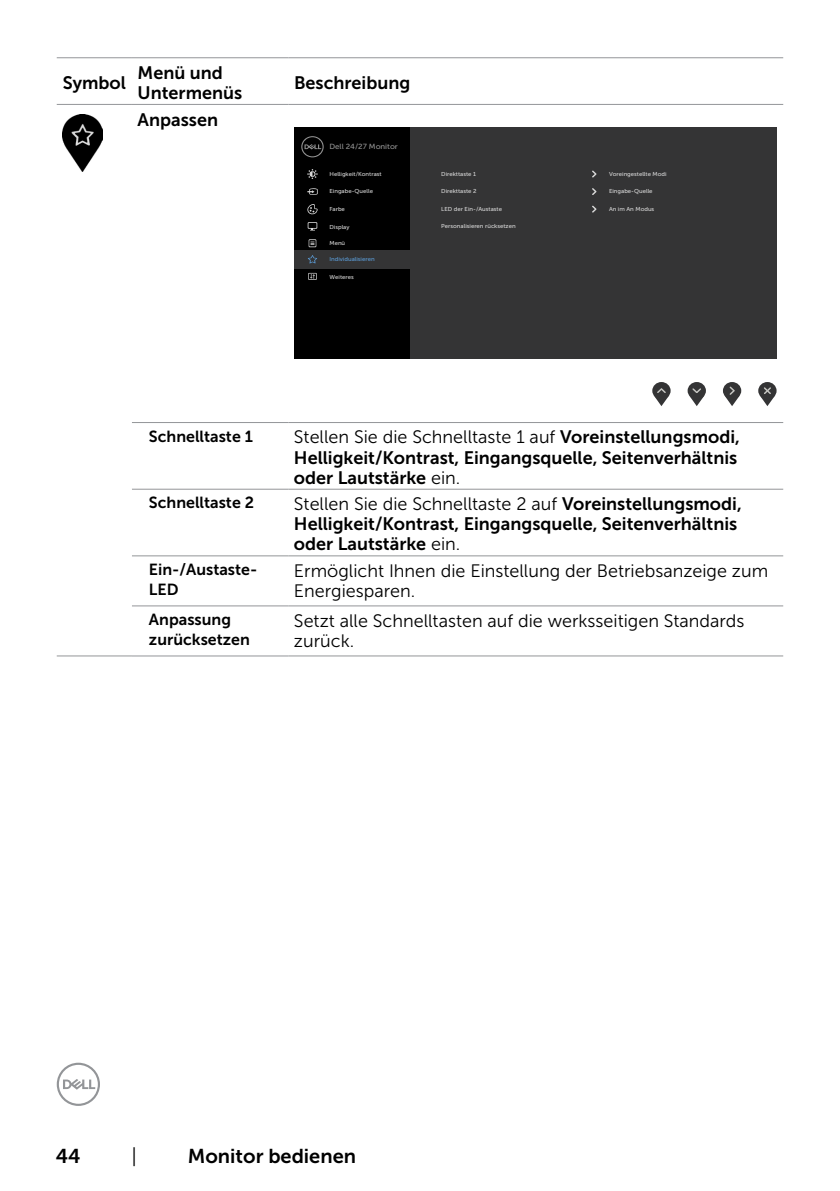
<style>
.page{position:relative;width:840px;height:1191px;background:#fff}
.page>*{position:absolute;margin:0;border:0;box-sizing:border-box;transform-origin:0 0}
.t1{font:20px "Museo Sans For Dell 700";color:#000}
.t2{font:20px "Museo Sans For Dell 300";color:#000}
.t3{font:18px/20px "Museo Sans For Dell 300";color:#000}
.t4{font:18px/20px "Museo Sans For Dell 700";color:#000}
.t5{font:16px/20px "Museo Sans For Dell 700";color:#000}
.t6{font:7.4px "Museo Sans For Dell 500";color:#939393;scale:1.05 1}
.t7{font:5.8px "Museo Sans For Dell 500";color:#d9d9d9;scale:1.05 1}
.t8{font:5.8px "Museo Sans For Dell 500";color:#5b9bd5;scale:1.05 1}
.s1{font-family:"Museo Sans For Dell 700"}
.s2{font-family:"Museo Sans For Dell 300"}
</style>
<div class="page">
<svg style="left:57px;top:1062px;width:43px;height:44px"></svg>
<hr style="left:57px;top:104px;width:75px;height:1px;background:#939598">
<hr style="left:132px;top:104px;width:156px;height:1px;background:#939598">
<hr style="left:288px;top:104px;width:494px;height:1px;background:#939598">
<hr style="left:132px;top:655px;width:156px;height:1px;background:#939598">
<hr style="left:57px;top:57px;width:75px;height:1px;background:#939598">
<hr style="left:132px;top:57px;width:156px;height:1px;background:#939598">
<hr style="left:288px;top:57px;width:494px;height:1px;background:#939598">
<hr style="left:57px;top:655px;width:75px;height:1px;background:#939598">
<hr style="left:288px;top:655px;width:494px;height:1px;background:#939598">
<hr style="left:132px;top:422px;width:156px;height:1px;background:#939598">
<hr style="left:288px;top:422px;width:494px;height:1px;background:#939598">
<hr style="left:132px;top:489px;width:156px;height:1px;background:#939598">
<hr style="left:288px;top:489px;width:494px;height:1px;background:#939598">
<hr style="left:132px;top:555px;width:156px;height:1px;background:#939598">
<hr style="left:288px;top:555px;width:494px;height:1px;background:#939598">
<hr style="left:132px;top:605px;width:156px;height:1px;background:#939598">
<hr style="left:288px;top:605px;width:494px;height:1px;background:#939598">
<img style="left:62px;top:115px;width:41px;height:56px">
<div style="left:294px;top:127px;width:482px;height:232px;background:#343435"></div>
<div style="left:294px;top:127px;width:115px;height:232px;background:#000"></div>
<div style="left:294px;top:250px;width:117px;height:18px;background:#343435"></div>
<svg style="left:301px;top:136px;width:22px;height:21px"></svg>
<svg style="left:307px;top:188px;width:10px;height:7px"></svg>
<svg style="left:307px;top:204px;width:11px;height:11px"></svg>
<svg style="left:308px;top:255px;width:9px;height:9px"></svg>
<svg style="left:307px;top:222px;width:10px;height:7px"></svg>
<div style="left:308px;top:223px;width:8px;height:5px;background:#000"></div>
<svg style="left:308px;top:239px;width:8px;height:8px"></svg>
<svg style="left:309px;top:240px;width:6px;height:6px"></svg>
<svg style="left:310px;top:274px;width:5px;height:5px"></svg>
<svg style="left:307px;top:169px;width:10px;height:10px"></svg>
<div style="left:652px;top:382px;width:18px;height:17px;background:#343435;border-radius:50%"></div>
<svg style="left:654px;top:388px;width:14px;height:18px"></svg>
<div style="left:687px;top:382px;width:18px;height:17px;background:#343435;border-radius:50%"></div>
<svg style="left:689px;top:388px;width:14px;height:18px"></svg>
<svg style="left:722px;top:382px;width:18px;height:17px"></svg>
<svg style="left:724px;top:386px;width:15px;height:20px"></svg>
<svg style="left:757px;top:382px;width:19px;height:17px"></svg>
<svg style="left:759px;top:387px;width:15px;height:19px"></svg>
<svg style="left:592px;top:188px;width:4px;height:7px"></svg>
<svg style="left:592px;top:205px;width:4px;height:8px"></svg>
<svg style="left:592px;top:170px;width:4px;height:8px"></svg>
<p class="t4" style="left:63px;top:72px;width:65px">Symbol</p>
<p class="t4" style="left:137px;top:62px;width:106px">Menü und<br>Untermenüs</p>
<p class="t4" style="left:294px;top:72px;width:118px">Beschreibung</p>
<p class="t4" style="left:137px;top:110px;width:82px">Anpassen</p>
<p class="t6" style="left:329px;top:143px;width:67px">Dell 24/27 Monitor</p>
<p class="t7" style="left:329px;top:188px;width:43px">Eingabe-Quelle</p>
<p class="t7" style="left:329px;top:206px;width:16px">Farbe</p>
<p class="t7" style="left:329px;top:171px;width:51px">Helligkeit/Kontrast</p>
<p class="t7" style="left:329px;top:223px;width:21px">Display</p>
<p class="t7" style="left:329px;top:240px;width:17px">Menü</p>
<p class="t7" style="left:329px;top:273px;width:25px">Weiteres</p>
<p class="t8" style="left:329px;top:256px;width:45px">Individualisieren</p>
<p class="t7" style="left:441px;top:171px;width:35px">Direkttaste 1</p>
<p class="t7" style="left:608px;top:171px;width:56px">Voreingestellte Modi</p>
<p class="t7" style="left:441px;top:188px;width:35px">Direkttaste 2</p>
<p class="t7" style="left:608px;top:188px;width:43px">Eingabe-Quelle</p>
<p class="t7" style="left:441px;top:206px;width:59px">LED der Ein-/Austaste</p>
<p class="t7" style="left:608px;top:206px;width:45px">An im An Modus</p>
<p class="t7" style="left:441px;top:223px;width:72px">Personalisieren rücksetzen</p>
<p class="t5" style="left:149px;top:426px;width:105px">Schnelltaste 1</p>
<p class="t3" style="left:294px;top:427px;width:447px">Stellen Sie die Schnelltaste 1 auf <span class="s1">Voreinstellungsmodi,</span></p>
<p class="t4" style="left:294px;top:447px;width:444px">Helligkeit/Kontrast, Eingangsquelle, Seitenverhältnis oder Lautstärke <span class="s2">ein.</span></p>
<p class="t5" style="left:149px;top:493px;width:106px">Schnelltaste 2</p>
<p class="t3" style="left:294px;top:494px;width:449px">Stellen Sie die Schnelltaste 2 auf <span class="s1">Voreinstellungsmodi,</span></p>
<p class="t4" style="left:294px;top:514px;width:444px">Helligkeit/Kontrast, Eingangsquelle, Seitenverhältnis oder Lautstärke <span class="s2">ein.</span></p>
<p class="t5" style="left:149px;top:559px;width:110px">Ein-/Austaste-<br>LED</p>
<p class="t3" style="left:294px;top:561px;width:475px">Ermöglicht Ihnen die Einstellung der Betriebsanzeige zum<br>Energiesparen.</p>
<p class="t5" style="left:149px;top:609px;width:102px">Anpassung zurücksetzen</p>
<p class="t3" style="left:294px;top:611px;width:452px">Setzt alle Schnelltasten auf die werksseitigen Standards zurück.</p>
<p class="t1" style="left:56px;top:1144px;width:26px">44</p>
<p class="t2" style="left:131px;top:1145px;width:7px">|</p>
<p class="t1" style="left:188px;top:1144px;width:169px">Monitor bedienen</p>
</div>
